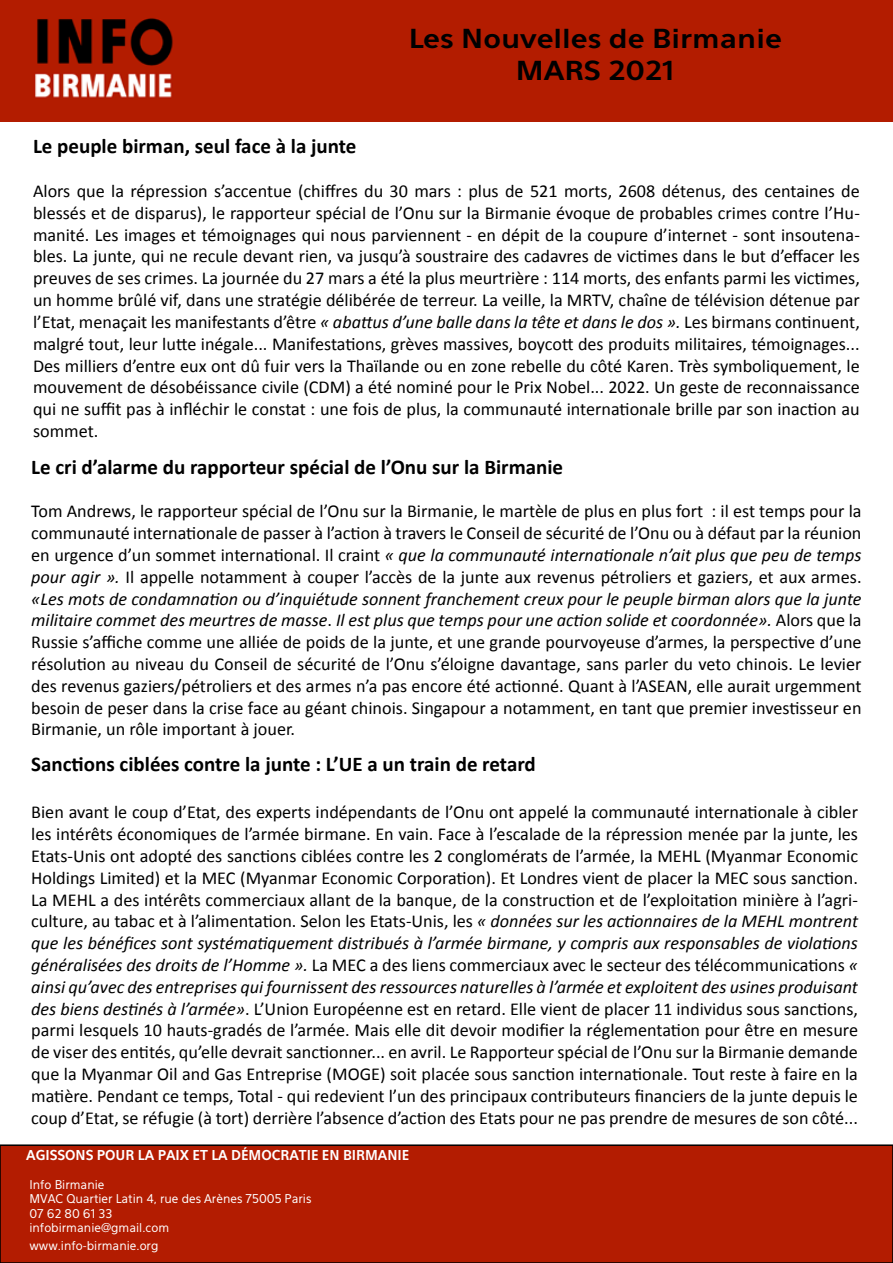
<style>
.page{position:relative;width:893px;height:1263px;background:#fff}
.page>*{position:absolute;margin:0;border:0;box-sizing:border-box;transform-origin:0 0}
.t1{font:700 25.95px/32.4px "Eau Sans";color:#000;text-align:center;scale:1.14 1}
.t2{font:700 21px "Calibri";color:#000}
.t3{font:18.15px/21.8px "Calibri";color:#000;text-align:justify}
.t4{font:700 13.5px "Eau Sans";color:#fff}
.t5{font:12px/14.4px "Eau Sans";color:#fff}
.s1{font-style:italic}
</style>
<div class="page">
<div style="left:0;top:1145px;width:893px;height:118px;background:#b31c01"></div>
<div style="left:0;top:1144px;width:893px;height:119px;border:2px solid #000"></div>
<div style="left:0;top:0;width:893px;height:122px;background:#b31c00"></div>
<h1 class="t1" style="left:409px;top:22px;width:329px">Les Nouvelles de Birmanie<br>MARS 2021</h1>
<p class="t2" style="left:33px;top:132px;width:325px">Le peuple birman, seul face à la junte</p>
<p class="t3" style="left:33px;top:180px;width:828px">Alors que la répression s’accentue (chiffres du 30 mars : plus de 521 morts, 2608 détenus, des centaines de blessés et de disparus), le rapporteur spécial de l’Onu sur la Birmanie évoque de probables crimes contre l’Hu&shy;manité. Les images et témoignages qui nous parviennent - en dépit de la coupure d’internet - sont insoutena&shy;bles. La junte, qui ne recule devant rien, va jusqu’à soustraire des cadavres de victimes dans le but d’effacer les preuves de ses crimes. La journée du 27 mars a été la plus meurtrière : 114 morts, des enfants parmi les victimes, un homme brûlé vif, dans une stratégie délibérée de terreur. La veille, la MRTV, chaîne de télévision détenue par l’Etat, menaçait les manifestants d’être <span class="s1">« abattus d’une balle dans la tête et dans le dos ».</span> Les birmans continuent, malgré tout, leur lutte inégale... Manifestations, grèves massives, boycott des produits militaires, témoignages...<br>Des milliers d’entre eux ont dû fuir vers la Thaïlande ou en zone rebelle du côté Karen. Très symboliquement, le mouvement de désobéissance civile (CDM) a été nominé pour le Prix Nobel... 2022. Un geste de reconnaissance qui ne suffit pas à infléchir le constat : une fois de plus, la communauté internationale brille par son inaction au sommet.</p>
<p class="t2" style="left:31px;top:452px;width:533px">Le cri d’alarme du rapporteur spécial de l’Onu sur la Birmanie</p>
<p class="t3" style="left:31px;top:500px;width:832px">Tom Andrews, le rapporteur spécial de l’Onu sur la Birmanie, le martèle de plus en plus fort : il est temps pour la communauté internationale de passer à l’action à travers le Conseil de sécurité de l’Onu ou à défaut par la réunion en urgence d’un sommet international. Il craint <span class="s1">« que la communauté internationale n’ait plus que peu de temps pour agir ».</span> Il appelle notamment à couper l’accès de la junte aux revenus pétroliers et gaziers, et aux armes. <span class="s1">«Les mots de condamnation ou d’inquiétude sonnent franchement creux pour le peuple birman alors que la junte militaire commet des meurtres de masse</span>. <span class="s1">Il est plus que temps pour une action solide et coordonnée».</span> Alors que la Russie s’affiche comme une alliée de poids de la junte, et une grande pourvoyeuse d’armes, la perspective d’une résolution au niveau du Conseil de sécurité de l’Onu s’éloigne davantage, sans parler du veto chinois. Le levier des revenus gaziers/pétroliers et des armes n’a pas encore été actionné. Quant à l’ASEAN, elle aurait urgemment besoin de peser dans la crise face au géant chinois. Singapour a notamment, en tant que premier investisseur en Birmanie, un rôle important à jouer.</p>
<p class="t2" style="left:31px;top:749px;width:506px">Sanctions ciblées contre la junte : L’UE a un train de retard</p>
<p class="t3" style="left:31px;top:801px;width:828px">Bien avant le coup d’Etat, des experts indépendants de l’Onu ont appelé la communauté internationale à cibler les intérêts économiques de l’armée birmane. En vain. Face à l’escalade de la répression menée par la junte, les Etats-Unis ont adopté des sanctions ciblées contre les 2 conglomérats de l’armée, la MEHL (Myanmar Economic Holdings Limited) et la MEC (Myanmar Economic Corporation). Et Londres vient de placer la MEC sous sanction.<br>La MEHL a des intérêts commerciaux allant de la banque, de la construction et de l’exploitation minière à l’agri&shy;culture, au tabac et à l’alimentation. Selon les Etats-Unis, les <span class="s1">« données sur les actionnaires de la MEHL montrent que les bénéfices sont systématiquement distribués à l’armée birmane, y compris aux responsables de violations généralisées des droits de l’Homme ».</span> La MEC a des liens commerciaux avec le secteur des télécommunications <span class="s1">« ainsi qu’avec des entreprises qui fournissent des ressources naturelles à l’armée et exploitent des usines produisant des biens destinés à l’armée»</span>. L’Union Européenne est en retard. Elle vient de placer 11 individus sous sanctions, parmi lesquels 10 hauts-gradés de l’armée. Mais elle dit devoir modifier la réglementation pour être en mesure de viser des entités, qu’elle devrait sanctionner... en avril. Le Rapporteur spécial de l’Onu sur la Birmanie demande que la Myanmar Oil and Gas Entreprise (MOGE) soit placée sous sanction internationale. Tout reste à faire en la matière. Pendant ce temps, Total - qui redevient l’un des principaux contributeurs financiers de la junte depuis le coup d’Etat, se réfugie (à tort) derrière l’absence d’action des Etats pour ne pas prendre de mesures de son côté...</p>
<p class="t4" style="left:26px;top:1147px;width:385px">AGISSONS POUR LA PAIX ET LA DÉMOCRATIE EN BIRMANIE</p>
<p class="t5" style="left:29px;top:1177px;width:284px">Info Birmanie<br>MVAC Quartier Latin 4, rue des Arènes 75005 Paris<br>07 62 80 61 33<br>infobirmanie@gmail.com</p>
<p class="t5" style="left:29px;top:1239px;width:131px">www.info-birmanie.org</p>
</div>
